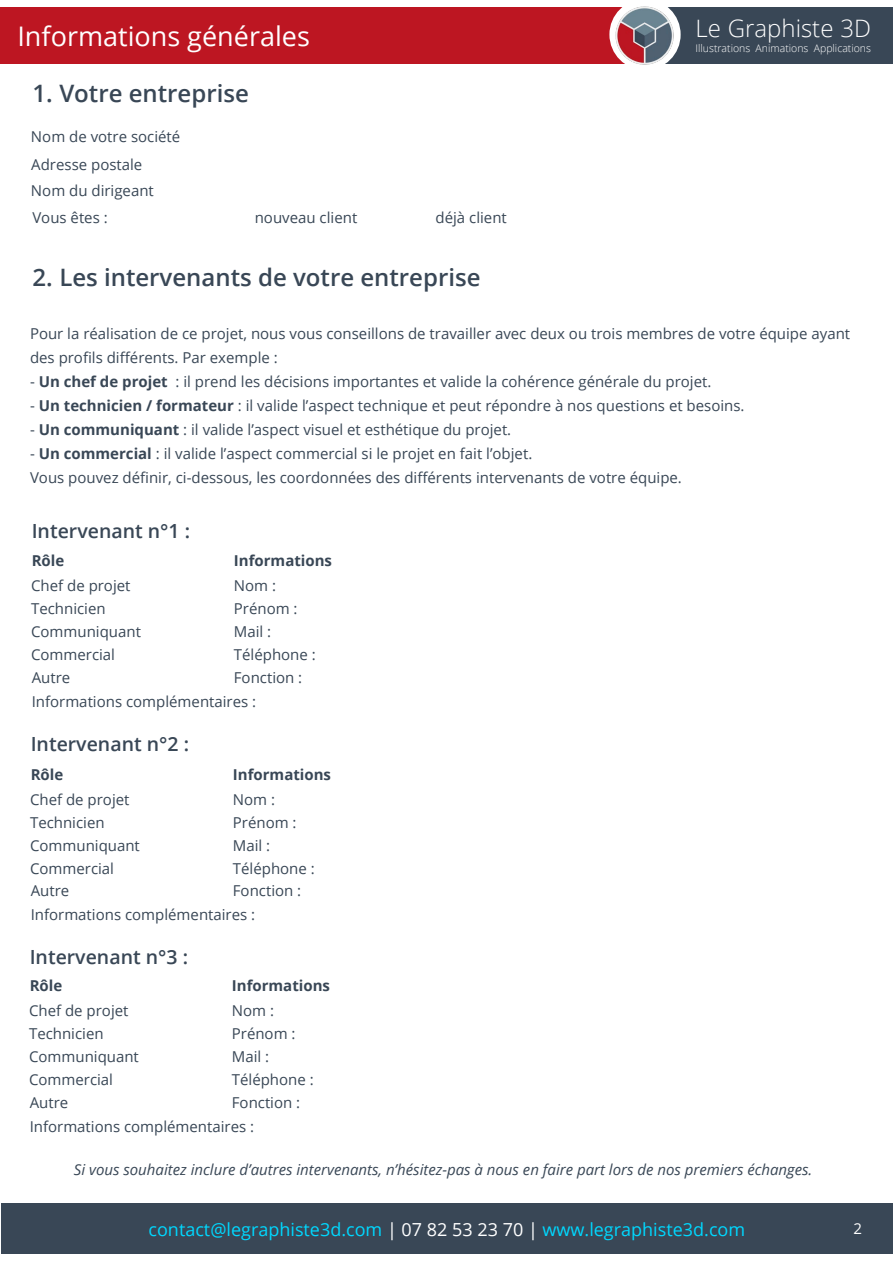
<style>
.page{position:relative;width:893px;height:1263px;background:#fff}
.page>*{position:absolute;margin:0;border:0;box-sizing:border-box;transform-origin:0 0}
.t1{font:27px "Open Sans";color:#fff}
.t2{font:600 24px "Open Sans";color:#394756}
.t3{font:300 24px "Open Sans";color:#fff}
.t4{font:600 19.5px "Open Sans";color:#394756}
.t5{font:18px "Open Sans";color:#00d8ff}
.t6{font:15px/22.8px "Open Sans";color:#394756}
.t7{font:italic 15px "Open Sans";color:#394756}
.t8{font:700 15px "Open Sans";color:#394756}
.t9{font:15px "Open Sans";color:#fff}
.t10{font:300 10.5px "Open Sans";color:#fff}
.s1{font-weight:700}
.s2{color:#fff}
</style>
<div class="page">
<div style="left:0;top:7px;width:893px;height:56px;background:#394756"></div>
<div style="left:0;top:7px;width:645px;height:56px;background:#bd1622"></div>
<svg style="left:609px;top:15px;width:72px;height:49px"></svg>
<div style="left:1px;top:1203px;width:892px;height:51px;background:#394756"></div>
<img style="left:614px;top:6px;width:61px;height:59px">
<h1 class="t1" style="left:17px;top:17px;width:294px">Informations générales</h1>
<h2 class="t2" style="left:32px;top:76px;width:218px">1. Votre entreprise</h2>
<p class="t6" style="left:31px;top:125px;width:151px">Nom de votre société</p>
<p class="t6" style="left:31px;top:152px;width:113px">Adresse postale</p>
<p class="t6" style="left:31px;top:179px;width:124px">Nom du dirigeant</p>
<p class="t6" style="left:32px;top:205px;width:77px">Vous êtes :</p>
<p class="t6" style="left:255px;top:206px;width:104px">nouveau client</p>
<p class="t6" style="left:436px;top:206px;width:73px">déjà client</p>
<h2 class="t2" style="left:32px;top:260px;width:450px">2. Les intervenants de votre entreprise</h2>
<h2 class="t3" style="left:695px;top:12px;width:177px">Le Graphiste 3D</h2>
<p class="t10" style="left:695px;top:41px;width:177px">Illustrations Animations Applications</p>
<p class="t6" style="left:30px;top:322px;width:822px;line-height:24px">Pour la réalisation de ce projet, nous vous conseillons de travailler avec deux ou trois membres de votre équipe ayant des profils différents. Par exemple :</p>
<p class="t6" style="left:30px;top:370px;width:683px">- <span class="s1">Un chef de projet</span> : il prend les décisions importantes et valide la cohérence générale du projet.</p>
<p class="t6" style="left:30px;top:394px;width:716px">- <span class="s1">Un technicien / formateur</span> : il valide l’aspect technique et peut répondre à nos questions et besoins.</p>
<p class="t6" style="left:30px;top:418px;width:483px">- <span class="s1">Un communiquant</span> : il valide l’aspect visuel et esthétique du projet.</p>
<p class="t6" style="left:30px;top:442px;width:653px;line-height:24px">- <span class="s1">Un commercial</span> : il valide l’aspect commercial si le projet en fait l’objet.<br>Vous pouvez définir, ci-dessous, les coordonnées des différents intervenants de votre équipe.</p>
<h3 class="t4" style="left:32px;top:517px;width:160px">Intervenant n°1 :</h3>
<p class="t8" style="left:32px;top:550px;width:34px">Rôle</p>
<p class="t6" style="left:31px;top:574px;width:101px">Chef de projet</p>
<p class="t6" style="left:31px;top:597px;width:111px">Technicien<br>Communiquant<br>Commercial<br>Autre</p>
<p class="t8" style="left:234px;top:550px;width:100px">Informations</p>
<p class="t6" style="left:234px;top:574px;width:65px">Nom :<br>Prénom :</p>
<p class="t6" style="left:234px;top:620px;width:83px">Mail :<br>Téléphone :</p>
<p class="t6" style="left:234px;top:665px;width:70px">Fonction :</p>
<p class="t6" style="left:32px;top:689px;width:226px">Informations complémentaires :</p>
<h3 class="t4" style="left:31px;top:731px;width:160px">Intervenant n°2 :</h3>
<p class="t8" style="left:31px;top:764px;width:34px">Rôle</p>
<p class="t6" style="left:30px;top:787px;width:101px">Chef de projet</p>
<p class="t8" style="left:233px;top:764px;width:100px">Informations</p>
<p class="t6" style="left:233px;top:787px;width:65px">Nom :<br>Prénom :</p>
<p class="t6" style="left:30px;top:810px;width:111px">Technicien<br>Communiquant<br>Commercial<br>Autre</p>
<p class="t6" style="left:233px;top:833px;width:83px">Mail :<br>Téléphone :</p>
<p class="t6" style="left:31px;top:903px;width:226px">Informations complémentaires :</p>
<p class="t6" style="left:233px;top:879px;width:70px">Fonction :</p>
<h3 class="t4" style="left:30px;top:943px;width:160px">Intervenant n°3 :</h3>
<p class="t8" style="left:30px;top:975px;width:34px">Rôle</p>
<p class="t6" style="left:29px;top:999px;width:101px">Chef de projet</p>
<p class="t8" style="left:232px;top:975px;width:100px">Informations</p>
<p class="t6" style="left:232px;top:999px;width:65px">Nom :<br>Prénom :</p>
<p class="t6" style="left:29px;top:1022px;width:111px">Technicien<br>Communiquant<br>Commercial<br>Autre</p>
<p class="t6" style="left:232px;top:1045px;width:83px">Mail :<br>Téléphone :</p>
<p class="t6" style="left:30px;top:1114px;width:226px">Informations complémentaires :</p>
<p class="t6" style="left:232px;top:1090px;width:70px">Fonction :</p>
<p class="t7" style="left:74px;top:1159px;width:740px">Si vous souhaitez inclure d’autres intervenants, n’hésitez-pas à nous en faire part lors de nos premiers échanges.</p>
<p class="t5" style="left:149px;top:1217px;width:598px">contact@legraphiste3d.com <span class="s2">| 07 82 53 23 70 |</span> www.legraphiste3d.com</p>
<p class="t9" style="left:853px;top:1218px;width:10px">2</p>
</div>
